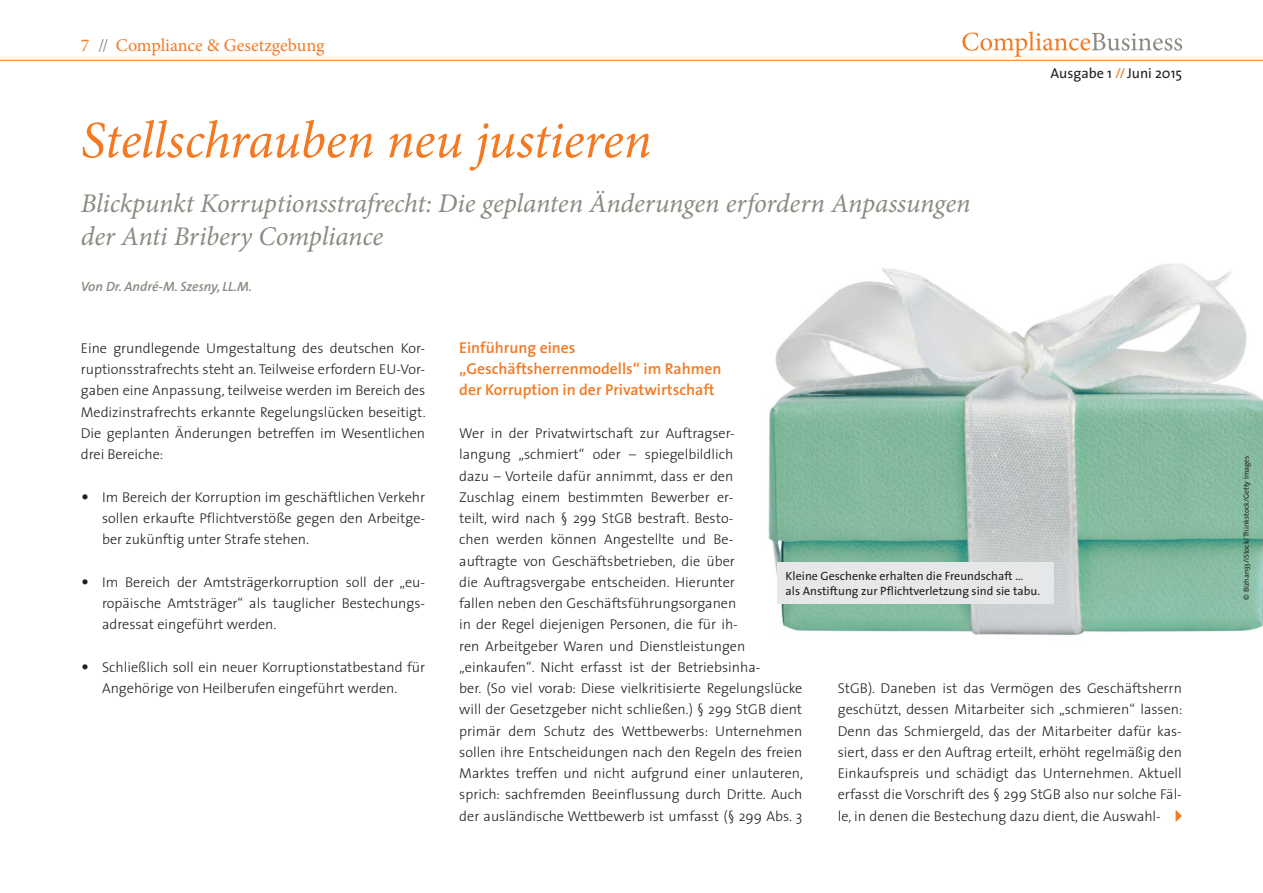
<style>
.page{position:relative;width:1263px;height:893px;background:#fff}
.page>*{position:absolute;margin:0;border:0;box-sizing:border-box;transform-origin:0 0}
.t1{font:italic 52.5px "Minion Pro";letter-spacing:-.01em;color:#f47921}
.t2{font:italic 27px/33px "Minion Pro";letter-spacing:-.01em;color:#8c8a81}
.t3{font:18px "Minion Pro";color:#f47921}
.t4{font:600 15.75px/21.3px "The Sans";color:#f47921}
.t5{font:300 14.25px/21.3px "The Sans";color:#231f20;text-align:justify}
.t6{font:14.25px "The Sans";color:#231f20}
.t7{font:italic 600 13.5px "The Sans";color:#8c8a81}
.t8{font:12px/15px "The Sans";color:#231f20}
.t9{font:7.5px "The Sans";color:#231f20}
.s1{color:#8c8a81}
.s2{color:#f47921}
.s3{font-family:"Univers LT Std";font-stretch:condensed}
</style>
<div class="page">
<img style="left:768px;top:263px;width:495px;height:373px">
<div style="left:777px;top:562px;width:276px;height:42px;background:#e6e7e9"></div>
<hr style="left:0;top:60px;width:1263px;height:1px;background:#f47921">
<svg style="left:962px;top:31px;width:220px;height:26px"></svg>
<p class="t3" style="left:81px;top:33px;width:245px">7 <span class="s1">//</span> Compliance &amp; Gesetzgebung</p>
<h1 class="t1" style="left:81px;top:105px;width:572px">Stellschrauben neu justieren</h1>
<h2 class="t2" style="left:81px;top:186px;width:891px">Blickpunkt Korruptionsstrafrecht: Die geplanten Änderungen erfordern Anpassungen der Anti Bribery Compliance</h2>
<p class="t7" style="left:81px;top:275px;width:173px">Von Dr. André-M. Szesny, LL.M.</p>
<p class="t6" style="left:1050px;top:62px;width:133px">Ausgabe 1 <span class="s2">//</span> Juni 2015</p>
<p class="t5" style="left:81px;top:337px;width:346px">Eine grundlegende Umgestaltung des deutschen Kor&shy;ruptionsstrafrechts steht an. Teilweise erfordern EU-Vor&shy;gaben eine Anpassung, teilweise werden im Bereich des Medizinstrafrechts erkannte Regelungslücken beseitigt.<br>Die geplanten Änderungen betreffen im Wesentlichen drei Bereiche:</p>
<p class="t5" style="left:102px;top:486px;width:325px;text-indent:-21px"><span class="s3">•</span> Im Bereich der Korruption im geschäftlichen Verkehr sollen erkaufte Pflichtverstöße gegen den Arbeitge&shy;ber zukünftig unter Strafe stehen.</p>
<p class="t5" style="left:102px;top:571px;width:325px;text-indent:-21px"><span class="s3">•</span> Im Bereich der Amtsträgerkorruption soll der „eu&shy;ropäische Amtsträger“ als tauglicher Bestechungs&shy;adressat eingeführt werden.</p>
<p class="t5" style="left:81px;top:656px;width:346px;text-align:center"><span class="s3">•</span> Schließlich soll ein neuer Korruptionstatbestand für<br>Angehörige von Heilberufen eingeführt werden.</p>
<p class="t4" style="left:459px;top:336px;width:264px">Einführung eines „Geschäftsherrenmodells“ im Rahmen der Korruption in der Privatwirtschaft</p>
<p class="t5" style="left:459px;top:422px;width:345px;text-align:left">Wer in der Privatwirtschaft zur Auftragser-<br>langung „schmiert“ oder – spiegelbildlich<br>dazu – Vorteile dafür annimmt, dass er den<br>Zuschlag einem bestimmten Bewerber er-<br>teilt, wird nach § 299 StGB bestraft. Besto-<br>chen werden können Angestellte und Be-<br>auftragte von Geschäftsbetrieben, die über<br>die Auftragsvergabe entscheiden. Hierunter<br>fallen neben den Geschäftsführungsorganen<br>in der Regel diejenigen Personen, die für ih-<br>ren Arbeitgeber Waren und Dienstleistungen „einkaufen“. Nicht erfasst ist der Betriebsinha-<br>ber. (So viel vorab: Diese vielkritisierte Regelungslücke will der Gesetzgeber nicht schließen.) § 299 StGB dient primär dem Schutz des Wettbewerbs: Unternehmen sollen ihre Entscheidungen nach den Regeln des freien Marktes treffen und nicht aufgrund einer unlauteren, sprich: sachfremden Beeinflussung durch Dritte. Auch der ausländische Wettbewerb ist umfasst (§ 299 Abs. 3</p>
<p class="t8" style="left:786px;top:568px;width:256px">Kleine Geschenke erhalten die Freundschaft … als Anstiftung zur Pflichtverletzung sind sie tabu.</p>
<p class="t5" style="left:838px;top:677px;width:346px">StGB). Daneben ist das Vermögen des Geschäftsherrn geschützt, dessen Mitarbeiter sich „schmieren“ lassen:<br>Denn das Schmiergeld, das der Mitarbeiter dafür kas&shy;siert, dass er den Auftrag erteilt, erhöht regelmäßig den Einkaufspreis und schädigt das Unternehmen. Aktuell erfasst die Vorschrift des § 299 StGB also nur solche Fäl&shy;le, in denen die Bestechung dazu dient, die Auswahl-</p>
<p class="t9" style="left:1240px;top:600px;width:145px;rotate:-90deg">© Bizhan33/iStock/Thinkstock/Getty Images</p>
</div>
